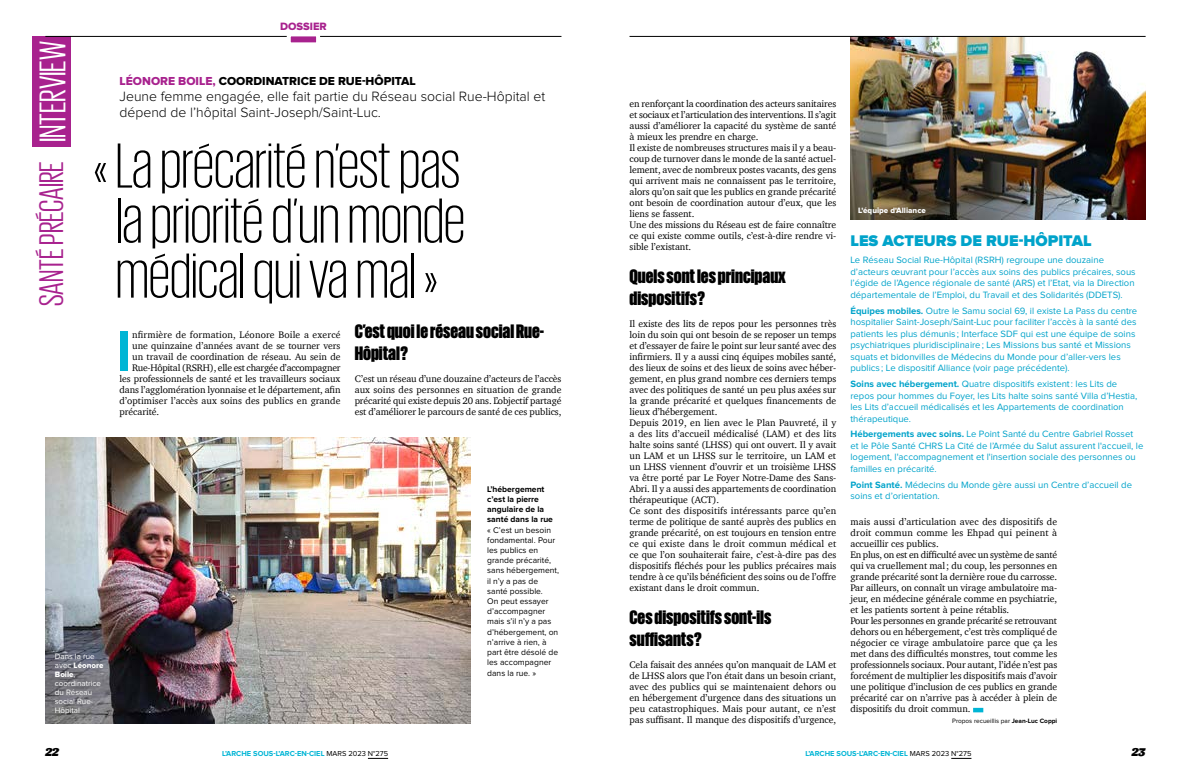
<style>
.page{position:relative;width:1191px;height:780px;background:#fff}
.page>*{position:absolute;margin:0;border:0;box-sizing:border-box;transform-origin:0 0}
.t1{font:300 65px/55px "Giorgio Sans";color:#000;text-align:center}
.t2{font:700 59.2px "Proxima Nova Cond";color:#00b5d5}
.t3{font:38px "Giorgio Sans";color:#fff}
.t4{font:35px "Giorgio Sans";color:#a8228e}
.t5{font:900 20px/22px "Giorgio Sans";color:#000}
.t6{font:900 16px "Proxima Nova";color:#00a3ca}
.t7{font:300 14px/16px "Proxima Nova";color:#000}
.t8{font:italic 14px "Appetite";color:#000}
.t9{font:12px "Proxima Nova Extrabld";color:#000}
.t10{font:11px "Proxima Nova Extrabld";color:#a8228e}
.t11{font:9.7px/11px "Charter";letter-spacing:-.005em;color:#000}
.t12{font:9.7px "Charter";letter-spacing:-.025em;color:#000}
.t13{font:9.7px "Charter";letter-spacing:.015em;color:#000}
.t14{font:9.5px/11.5px "Proxima Nova";color:#00a3ca}
.t15{font:8.5px/10.2px "Proxima Nova";color:#000}
.t16{font:700 8.5px/10.2px "Proxima Nova";color:#000}
.t17{font:8px/9px "Proxima Nova";color:#fff}
.t18{font:8px/9px "Proxima Nova Extrabld";color:#fff}
.t19{font:700 7.5px "Proxima Nova";color:#00b5d5}
.t20{font:6.5px "Proxima Nova";color:#000}
.s1{color:#a8228e}
.s2{font-family:"Proxima Nova"}
.s3{font-weight:700}
.s4{font-weight:400;color:#000}
</style>
<div class="page">
<svg style="left:368px;top:758px;width:20px;height:1px"></svg>
<svg style="left:951px;top:758px;width:20px;height:1px"></svg>
<div style="left:32px;top:36px;width:38px;height:111px;background:#a8228e"></div>
<hr style="left:45px;top:36px;width:516px;height:1px;background:#000">
<svg style="left:285px;top:35px;width:37px;height:8px"></svg>
<img style="left:45px;top:437px;width:426px;height:286px">
<div style="left:973px;top:707px;width:10px;height:5px;background:#00b5d5"></div>
<img style="left:850px;top:37px;width:295px;height:182px">
<hr style="left:629px;top:36px;width:516px;height:1px;background:#000">
<h3 class="t3" style="left:34px;top:142px;width:102px;rotate:-90deg">INTERVIEW</h3>
<h3 class="t4" style="left:34px;top:306px;width:146px;rotate:-90deg">SANTÉ PRÉCAIRE</h3>
<p class="t10" style="left:280px;top:20px;width:48px">DOSSIER</p>
<p class="t9" style="left:120px;top:74px;width:298px"><span class="s1">LÉONORE BOILE,</span> COORDINATRICE DE RUE-HÔPITAL</p>
<h3 class="t7" style="left:120px;top:88px;width:427px">Jeune femme engagée, elle fait partie du Réseau social Rue-Hôpital et dépend de l’hôpital Saint-Joseph/Saint-Luc.</h3>
<h1 class="t1" style="left:93px;top:137px;width:373px">« La précarité n’est pas la priorité d’un monde médical qui va mal »</h1>
<h2 class="t2" style="left:116px;top:318px;width:16px">I</h2>
<p class="t13" style="left:132px;top:326px;width:210px">nfirmière de formation, Léonore Boile a exercé</p>
<p class="t11" style="left:132px;top:340px;width:210px">une quinzaine d’années avant de se tourner vers</p>
<p class="t11" style="left:132px;top:351px;width:210px">un travail de coordination de réseau. Au sein de</p>
<p class="t12" style="left:132px;top:359px;width:210px">Rue-Hôpital (RSRH), elle est chargée d’accompagner</p>
<p class="t11" style="left:120px;top:373px;width:222px">les professionnels de santé et les travailleurs sociaux</p>
<p class="t11" style="left:120px;top:384px;width:222px">dans l’agglomération lyonnaise et le département, afin</p>
<p class="t11" style="left:120px;top:395px;width:222px">d’optimiser l’accès aux soins des publics en grande</p>
<p class="t11" style="left:120px;top:406px;width:41px">précarité.</p>
<h3 class="t5" style="left:355px;top:319px;width:191px">C’est quoi le réseau social Rue-<br>Hôpital ?</h3>
<p class="t11" style="left:355px;top:373px;width:208px;text-align:justify">C’est un réseau d’une douzaine d’acteurs de l’accès aux soins des personnes en situation de grande précarité qui existe depuis 20 ans. L’objectif partagé est d’améliorer le parcours de santé de ces publics,</p>
<p class="t17" style="left:55px;top:652px;width:41px">Dans la rue</p>
<p class="t18" style="left:55px;top:661px;width:50px"><span class="s2">avec</span> Léonore<br>Boile<span class="s2">,</span></p>
<p class="t17" style="left:55px;top:679px;width:48px">coordinatrice du Réseau social Rue-<br>Hôpital</p>
<p class="t16" style="left:487px;top:484px;width:67px">L’hébergement c’est la pierre angulaire de la santé dans la rue</p>
<p class="t15" style="left:487px;top:525px;width:73px">« C’est un besoin fondamental. Pour les publics en grande précarité, sans hébergement, il n’y a pas de santé possible.<br>On peut essayer d’accompagner mais s’il n’y a pas d’hébergement, on n’arrive à rien, à part être désolé de les accompagner dans la rue. »</p>
<p class="t11" style="left:629px;top:98px;width:208px">en renforçant la coordination des acteurs sanitaires et sociaux et l’articulation des interventions. Il s’agit aussi d’améliorer la capacité du système de santé à mieux les prendre en charge.<br>Il existe de nombreuses structures mais il y a beau&shy;coup de turnover dans le monde de la santé actuel&shy;lement, avec de nombreux postes vacants, des gens qui arrivent mais ne connaissent pas le territoire, alors qu’on sait que les publics en grande précarité ont besoin de coordination autour d’eux, que les liens se fassent.<br>Une des missions du Réseau est de faire connaître ce qui existe comme outils, c’est-à-dire rendre vi&shy;sible l’existant.</p>
<h3 class="t5" style="left:629px;top:264px;width:158px">Quels sont les principaux dispositifs ?</h3>
<p class="t11" style="left:629px;top:318px;width:208px">Il existe des lits de repos pour les personnes très loin du soin qui ont besoin de se reposer un temps et d’essayer de faire le point sur leur santé avec des infirmiers. Il y a aussi cinq équipes mobiles santé, des lieux de soins et des lieux de soins avec héber&shy;gement, en plus grand nombre ces derniers temps avec des politiques de santé un peu plus axées sur la grande précarité et quelques financements de lieux d’hébergement.<br>Depuis 2019, en lien avec le Plan Pauvreté, il y a des lits d’accueil médicalisé (LAM) et des lits halte soins santé (LHSS) qui ont ouvert. Il y avait un LAM et un LHSS sur le territoire, un LAM et un LHSS viennent d’ouvrir et un troisième LHSS va être porté par Le Foyer Notre-Dame des Sans-Abri. Il y a aussi des appartements de coordination thérapeutique (ACT).<br>Ce sont des dispositifs intéressants parce qu’en terme de politique de santé auprès des publics en grande précarité, on est toujours en tension entre ce qui existe dans le droit commun médical et ce que l’on souhaiterait faire, c’est-à-dire pas des dispositifs fléchés pour les publics précaires mais tendre à ce qu’ils bénéficient des soins ou de l’offre existant dans le droit commun.</p>
<h3 class="t5" style="left:629px;top:605px;width:143px">Ces dispositifs sont-ils suffisants ?</h3>
<p class="t11" style="left:629px;top:659px;width:208px;text-align:justify">Cela faisait des années qu’on manquait de LAM et de LHSS alors que l’on était dans un besoin criant, avec des publics qui se maintenaient dehors ou en hébergement d’urgence dans des situations un peu catastrophiques. Mais pour autant, ce n’est pas suffisant. Il manque des dispositifs d’urgence,</p>
<p class="t18" style="left:858px;top:206px;width:69px">L'équipe d'Alliance</p>
<h3 class="t6" style="left:850px;top:231px;width:243px">LES ACTEURS DE RUE-HÔPITAL</h3>
<p class="t14" style="left:850px;top:255px;width:287px">Le Réseau Social Rue-Hôpital (RSRH) regroupe une douzaine d’acteurs œuvrant pour l’accès aux soins des publics précaires, sous l’égide de l’Agence régionale de santé (ARS) et l’Etat, via la Direction départementale de l’Emploi, du Travail et des Solidarités (DDETS).</p>
<p class="t14" style="left:850px;top:305px;width:288px"><span class="s3">Équipes mobiles.</span> Outre le Samu social 69, il existe La Pass du centre hospitalier Saint-Joseph/Saint-Luc pour faciliter l’accès à la santé des patients les plus démunis ; Interface SDF qui est une équipe de soins psychiatriques pluridisciplinaire; Les Missions bus santé et Missions squats et bidonvilles de Médecins du Monde pour d’aller-vers les publics ; Le dispositif Alliance (voir page précédente).</p>
<p class="t14" style="left:850px;top:378px;width:288px"><span class="s3">Soins avec hébergement.</span> Quatre dispositifs existent: les Lits de repos pour hommes du Foyer, les Lits halte soins santé Villa d’Hestia, les Lits d’accueil médicalisés et les Appartements de coordination thérapeutique.</p>
<p class="t14" style="left:850px;top:428px;width:294px"><span class="s3">Hébergements avec soins.</span> Le Point Santé du Centre Gabriel Rosset et le Pôle Santé CHRS La Cité de l’Armée du Salut assurent l'accueil, le logement, l'accompagnement et l'insertion sociale des personnes ou familles en précarité.</p>
<p class="t14" style="left:850px;top:479px;width:283px"><span class="s3">Point Santé.</span> Médecins du Monde gère aussi un Centre d’accueil de soins et d’orientation.</p>
<p class="t11" style="left:850px;top:516px;width:208px">mais aussi d’articulation avec des dispositifs de droit commun comme les Ehpad qui peinent à accueillir ces publics.<br>En plus, on est en difficulté avec un système de santé qui va cruellement mal; du coup, les personnes en grande précarité sont la dernière roue du carrosse.<br>Par ailleurs, on connaît un virage ambulatoire ma&shy;jeur, en médecine générale comme en psychiatrie, et les patients sortent à peine rétablis.<br>Pour les personnes en grande précarité se retrouvant dehors ou en hébergement, c’est très compliqué de négocier ce virage ambulatoire parce que ça les met dans des difficultés monstres, tout comme les professionnels sociaux. Pour autant, l’idée n’est pas forcément de multiplier les dispositifs mais d’avoir une politique d’inclusion de ces publics en grande précarité car on n’arrive pas à accéder à plein de dispositifs du droit commun.</p>
<p class="t20" style="left:952px;top:717px;width:107px">Propos recueillis par <span class="s3">Jean-Luc Coppi</span></p>
<h3 class="t8" style="left:45px;top:741px;width:15px">22</h3>
<p class="t19" style="left:222px;top:749px;width:167px">L’ARCHE SOUS-L’ARC-EN-CIEL <span class="s4">MARS 2023 N°275</span></p>
<p class="t19" style="left:805px;top:749px;width:167px">L’ARCHE SOUS-L’ARC-EN-CIEL <span class="s4">MARS 2023 N°275</span></p>
<h3 class="t8" style="left:1131px;top:741px;width:15px">23</h3>
</div>
